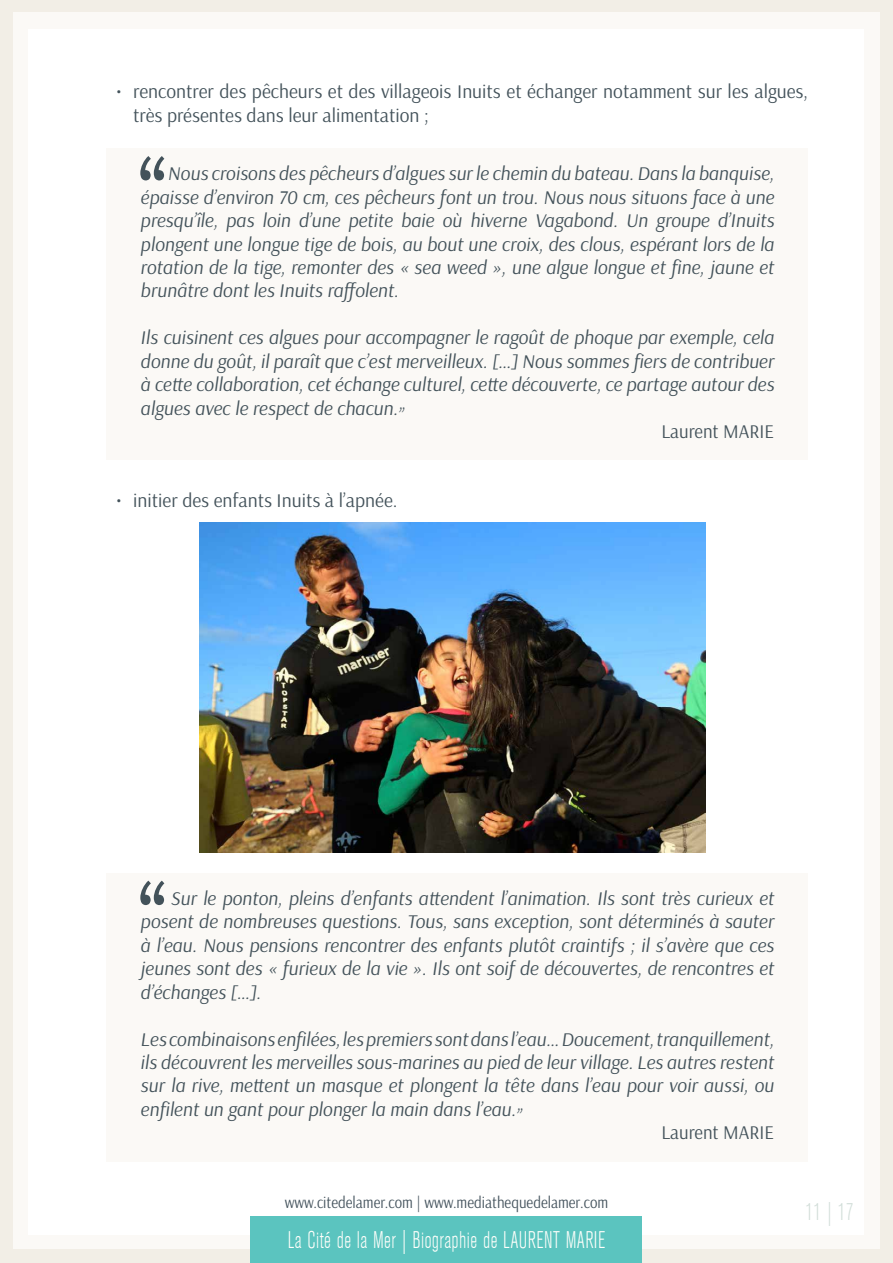
<style>
.page{position:relative;width:893px;height:1263px;background:#fff}
.page>*{position:absolute;margin:0;border:0;box-sizing:border-box;transform-origin:0 0}
.t1{font:300 condensed 24px "Akzidenz Grotesk BE";letter-spacing:.02em;color:#fffffb;scale:.9 1}
.t2{font:300 condensed 24px "Akzidenz Grotesk BE";color:#d2ded9;scale:.9 1}
.t3{font:italic 19.5px/23.4px "Arsenal";color:#43525a;text-align:justify}
.t4{font:19.5px/23.4px "Arsenal";color:#43525a}
.t5{font:19.5px "Arsenal";color:#43525a;scale:.96 1}
.t6{font:16.5px "Arsenal";color:#43525c;scale:.9 1}
</style>
<div class="page">
<div style="left:0;top:0;width:13px;height:1263px;background:#f2eee6"></div>
<div style="left:880px;top:0;width:13px;height:1263px;background:#f2eee6"></div>
<div style="left:0;top:0;width:893px;height:12px;background:#f2eee6"></div>
<div style="left:0;top:1249px;width:893px;height:14px;background:#f2eee6"></div>
<div style="left:251px;top:1216px;width:391px;height:47px;background:#5bc4bf"></div>
<div style="left:106px;top:149px;width:702px;height:311px;background:#fbf9f6"></div>
<svg style="left:140px;top:156px;width:24px;height:24px"></svg>
<img style="left:200px;top:522px;width:506px;height:330px">
<div style="left:106px;top:873px;width:702px;height:288px;background:#fbf9f6"></div>
<svg style="left:140px;top:881px;width:24px;height:24px"></svg>
<p class="t4" style="left:133px;top:80px;width:676px;text-indent:-17px">• rencontrer des pêcheurs et des villageois Inuits et échanger notamment sur les algues, très présentes dans leur alimentation ;</p>
<p class="t3" style="left:140px;top:162px;width:635px;text-indent:27px">Nous croisons des pêcheurs d’algues sur le chemin du bateau. Dans la banquise, épaisse d’environ 70 cm, ces pêcheurs font un trou. Nous nous situons face à une presqu’île, pas loin d’une petite baie où hiverne Vagabond. Un groupe d’Inuits plongent une longue tige de bois, au bout une croix, des clous, espérant lors de la rotation de la tige, remonter des « sea weed », une algue longue et fine, jaune et brunâtre dont les Inuits raffolent.</p>
<p class="t3" style="left:140px;top:326px;width:635px">Ils cuisinent ces algues pour accompagner le ragoût de phoque par exemple, cela donne du goût, il paraît que c’est merveilleux. […] Nous sommes fiers de contribuer à cette collaboration, cet échange culturel, cette découverte, ce partage autour des algues avec le respect de chacun.”</p>
<p class="t5" style="left:661px;top:419px;width:119px">Laurent MARIE</p>
<p class="t4" style="left:116px;top:489px;width:283px">• initier des enfants Inuits à l’apnée.</p>
<p class="t3" style="left:140px;top:887px;width:635px;text-indent:30px">Sur le ponton, pleins d’enfants attendent l’animation. Ils sont très curieux et posent de nombreuses questions. Tous, sans exception, sont déterminés à sauter à l’eau. Nous pensions rencontrer des enfants plutôt craintifs ; il s’avère que ces jeunes sont des « furieux de la vie ». Ils ont soif de découvertes, de rencontres et d’échanges […].</p>
<p class="t3" style="left:140px;top:1027px;width:635px">Les combinaisons enfilées, les premiers sont dans l’eau… Doucement, tranquillement, ils découvrent les merveilles sous-marines au pied de leur village. Les autres restent sur la rive, mettent un masque et plongent la tête dans l’eau pour voir aussi, ou enfilent un gant pour plonger la main dans l’eau.”</p>
<p class="t5" style="left:661px;top:1121px;width:119px">Laurent MARIE</p>
<p class="t6" style="left:285px;top:1193px;width:361px">www.citedelamer.com | www.mediathequedelamer.com</p>
<p class="t2" style="left:805px;top:1198px;width:55px">11 | 17</p>
<p class="t1" style="left:288px;top:1227px;width:354px">La Cité de la Mer | Biographie de LAURENT MARIE</p>
</div>
